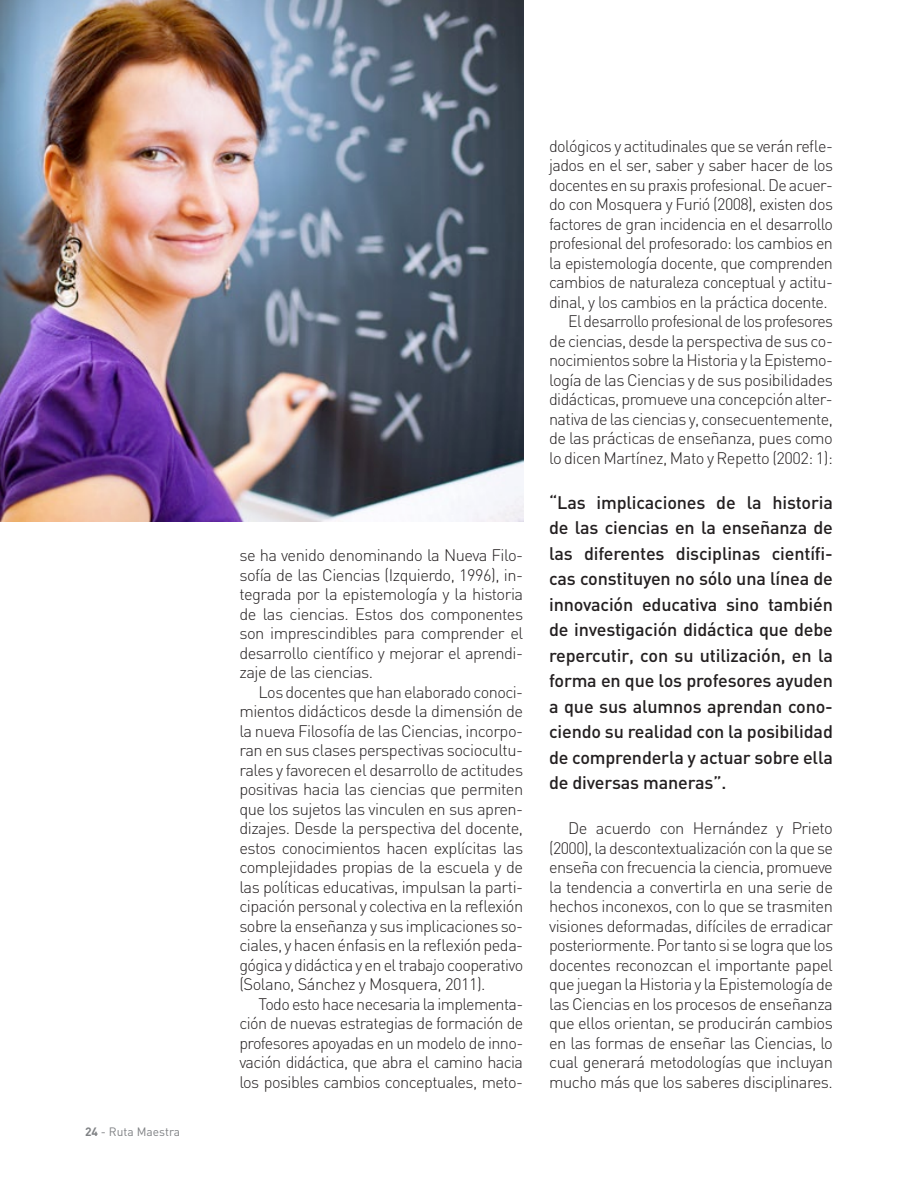
<style>
.page{position:relative;width:918px;height:1188px;background:#fff}
.page>*{position:absolute;margin:0;border:0;box-sizing:border-box;transform-origin:0 0}
.t1{font:500 18px/25.5px "DIN";letter-spacing:-.01em;color:#231f20;text-align:justify}
.t2{font:300 16.5px/19.5px "DIN";letter-spacing:-.035em;color:#231f20;text-align:justify}
.t3{font:12px "DIN";color:#808285}
.s1{font-weight:700}
</style>
<div class="page">
<img style="left:0;top:0;width:523px;height:522px">
<p class="t3" style="left:85px;top:1125px;width:97px"><span class="s1">24</span> - Ruta Maestra</p>
<p class="t2" style="left:239px;top:545px;width:285px">se ha venido denominando la Nueva Filo&shy;sofía de las Ciencias (Izquierdo, 1996), in&shy;tegrada por la epistemología y la historia de las ciencias. Estos dos componentes son imprescindibles para comprender el desarrollo científico y mejorar el aprendi&shy;zaje de las ciencias.</p>
<p class="t2" style="left:239px;top:682px;width:285px;text-indent:19px">Los docentes que han elaborado conoci&shy;mientos didácticos desde la dimensión de la nueva Filosofía de las Ciencias, incorpo&shy;ran en sus clases perspectivas sociocultu&shy;rales y favorecen el desarrollo de actitudes positivas hacia las ciencias que permiten que los sujetos las vinculen en sus apren&shy;dizajes. Desde la perspectiva del docente, estos conocimientos hacen explícitas las complejidades propias de la escuela y de las políticas educativas, impulsan la parti&shy;cipación personal y colectiva en la reflexión sobre la enseñanza y sus implicaciones so&shy;ciales, y hacen énfasis en la reflexión peda&shy;gógica y didáctica y en el trabajo cooperativo (Solano, Sánchez y Mosquera, 2011).</p>
<p class="t2" style="left:239px;top:994px;width:285px;text-indent:19px">Todo esto hace necesaria la implementa&shy;ción de nuevas estrategias de formación de profesores apoyadas en un modelo de inno&shy;vación didáctica, que abra el camino hacia los posibles cambios conceptuales, meto-</p>
<p class="t2" style="left:549px;top:136px;width:285px">dológicos y actitudinales que se verán refle-</p>
<p class="t2" style="left:549px;top:155px;width:285px">jados en el ser, saber y saber hacer de los</p>
<p class="t2" style="left:549px;top:175px;width:285px">docentes en su praxis profesional. De acuer-</p>
<p class="t2" style="left:549px;top:194px;width:285px">do con Mosquera y Furió (2008), existen dos</p>
<p class="t2" style="left:549px;top:214px;width:285px">factores de gran incidencia en el desarrollo</p>
<p class="t2" style="left:549px;top:233px;width:285px">profesional del profesorado: los cambios en</p>
<p class="t2" style="left:549px;top:253px;width:285px">la epistemología docente, que comprenden</p>
<p class="t2" style="left:549px;top:272px;width:285px">cambios de naturaleza conceptual y actitu-</p>
<p class="t2" style="left:549px;top:292px;width:280px">dinal, y los cambios en la práctica docente.</p>
<p class="t2" style="left:568px;top:311px;width:266px">El desarrollo profesional de los profesores</p>
<p class="t2" style="left:549px;top:331px;width:285px">de ciencias, desde la perspectiva de sus co-</p>
<p class="t2" style="left:549px;top:350px;width:285px">nocimientos sobre la Historia y la Epistemo-</p>
<p class="t2" style="left:549px;top:370px;width:285px">logía de las Ciencias y de sus posibilidades</p>
<p class="t2" style="left:549px;top:389px;width:285px">didácticas, promueve una concepción alter-</p>
<p class="t2" style="left:549px;top:409px;width:285px">nativa de las ciencias y, consecuentemente,</p>
<p class="t2" style="left:549px;top:428px;width:285px">de las prácticas de enseñanza, pues como</p>
<p class="t2" style="left:549px;top:448px;width:285px">lo dicen Martínez, Mato y Repetto (2002: 1):</p>
<p class="t1" style="left:549px;top:489px;width:285px">“Las implicaciones de la historia de las ciencias en la enseñanza de las diferentes disciplinas científi&shy;cas constituyen no sólo una línea de innovación educativa sino también de investigación didáctica que debe repercutir, con su utilización, en la forma en que los profesores ayuden a que sus alumnos aprendan cono&shy;ciendo su realidad con la posibilidad de comprenderla y actuar sobre ella de diversas maneras”.</p>
<p class="t2" style="left:549px;top:818px;width:286px;text-indent:19px">De acuerdo con Hernández y Prieto (2000), la descontextualización con la que se enseña con frecuencia la ciencia, promueve la tendencia a convertirla en una serie de hechos inconexos, con lo que se trasmiten visiones deformadas, difíciles de erradicar posteriormente. Por tanto si se logra que los docentes reconozcan el importante papel que juegan la Historia y la Epistemología de las Ciencias en los procesos de enseñanza que ellos orientan, se producirán cambios en las formas de enseñar las Ciencias, lo cual generará metodologías que incluyan mucho más que los saberes disciplinares.</p>
</div>
